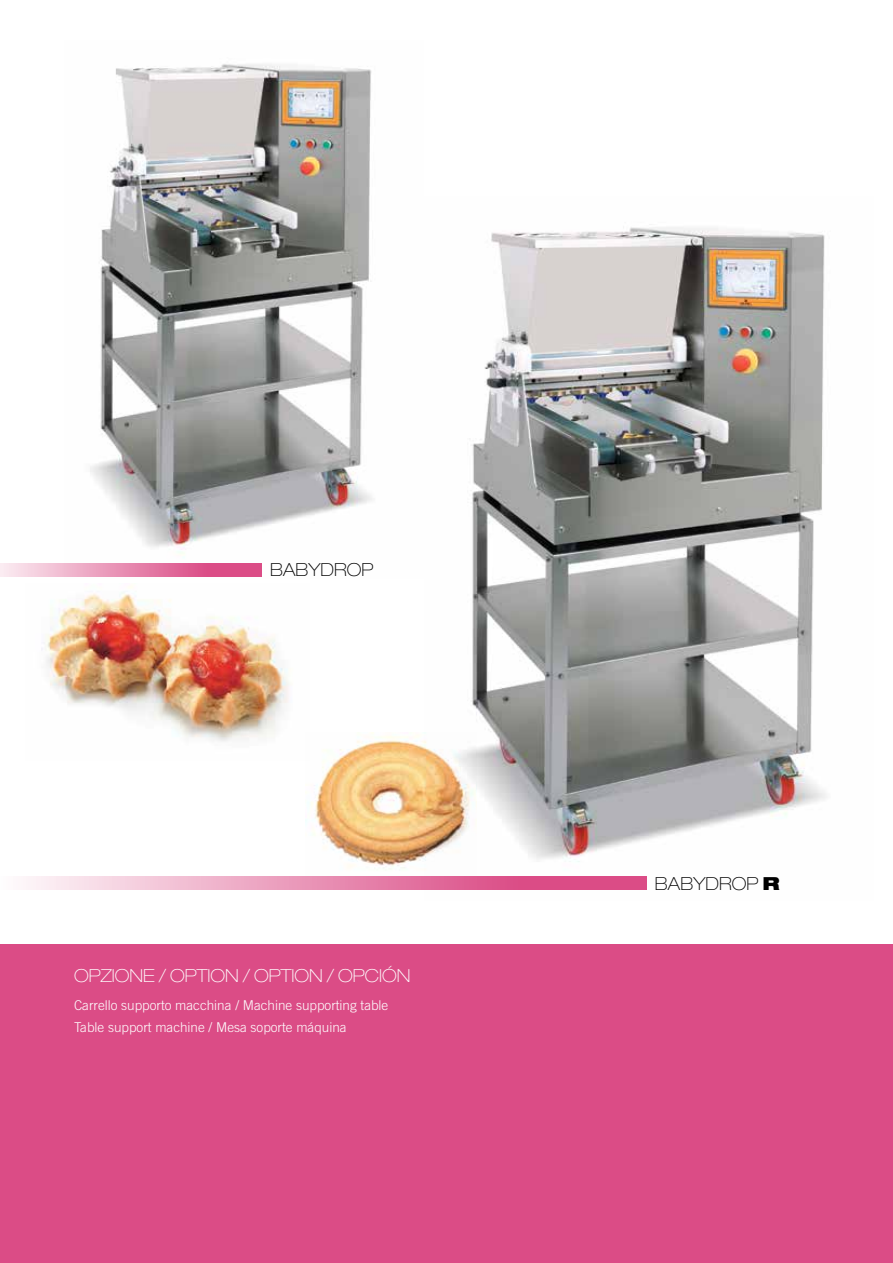
<style>
.page{position:relative;width:893px;height:1263px;background:#fff}
.page>*{position:absolute;margin:0;border:0;box-sizing:border-box;transform-origin:0 0}
.t1{font:100 expanded 18px "Helvetica Neue";color:#fff}
.t2{font:100 expanded 18px "Helvetica Neue";color:#000}
.t3{font:300 13.5px/21.8px "Trade Gothic";color:#fff}
.s1{font-weight:900}
</style>
<div class="page">
<img style="left:90px;top:64px;width:282px;height:494px">
<img style="left:472px;top:227px;width:355px;height:663px">
<div style="left:0;top:944px;width:893px;height:319px;background:#db4c86"></div>
<img style="left:41px;top:586px;width:248px;height:156px">
<img style="left:305px;top:732px;width:171px;height:144px">
<svg style="left:0;top:563px;width:262px;height:14px;background:#e78bb0"></svg>
<svg style="left:26px;top:876px;width:620px;height:14px;background:#e88fb3"></svg>
<h1 class="t2" style="left:270px;top:559px;width:105px">BABYDROP</h1>
<h1 class="t1" style="left:74px;top:965px;width:338px">OPZIONE / OPTION / OPTION / OPCIÓN</h1>
<p class="t3" style="left:74px;top:994px;width:316px">Carrello supporto macchina / Machine supporting table<br>Table support machine / Mesa soporte máquina</p>
<h1 class="t2" style="left:655px;top:873px;width:126px">BABYDROP <span class="s1">R</span></h1>
</div>
